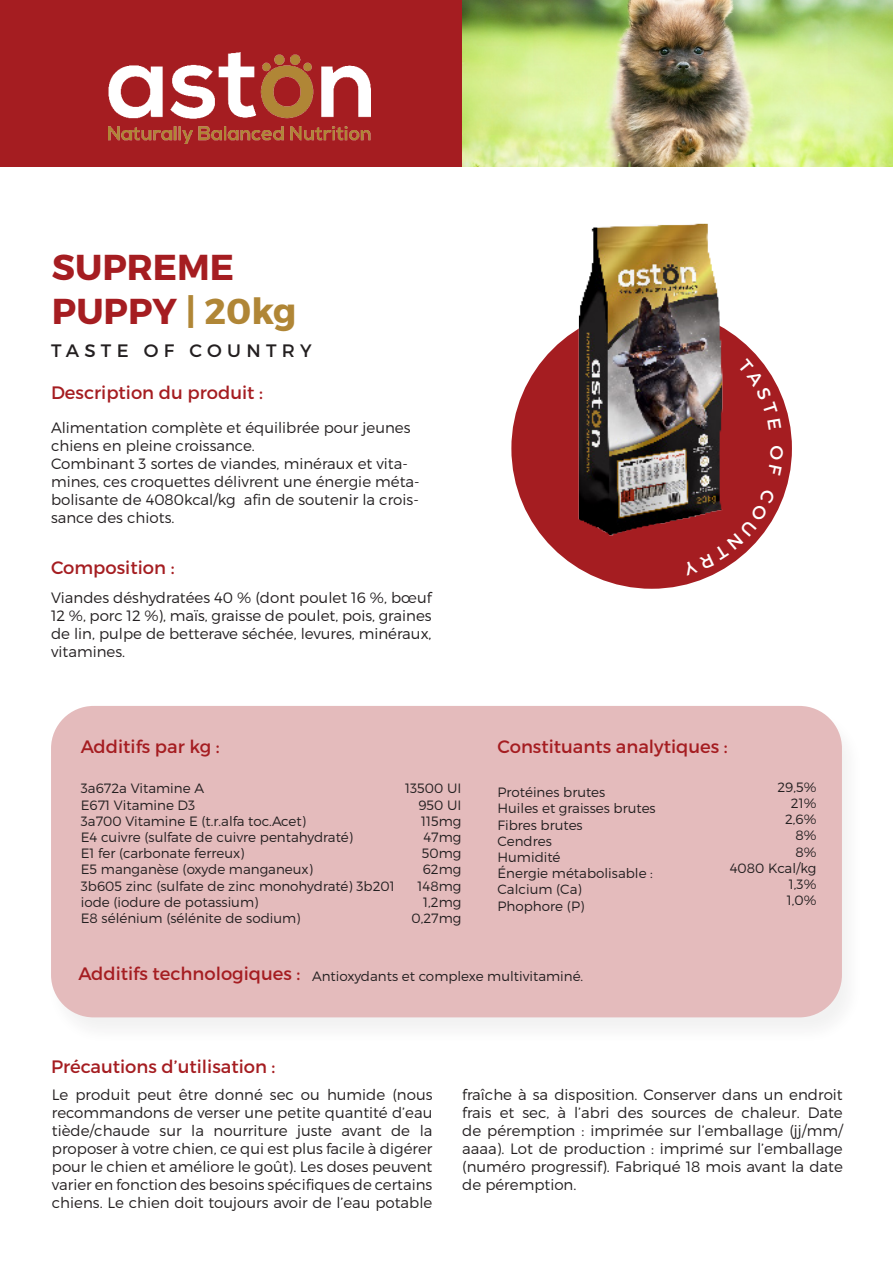
<style>
.page{position:relative;width:893px;height:1263px;background:#fff}
.page>*{position:absolute;margin:0;border:0;box-sizing:border-box;transform-origin:0 0}
.t1{font:36px "Trueno Bd";color:#a51d21}
.t2{font:18px "Trueno Rg";color:#a51d21}
.t3{font:18px "Trueno Rg";letter-spacing:.29em;color:#231f20}
.t4{font:15px/18px "Trueno Lt";color:#231f20;text-align:justify}
.t5{font:13.5px/16.2px "Trueno Lt";color:#231f20}
.s1{color:#b08636}
</style>
<div class="page">
<div style="left:45px;top:706px;width:819px;height:340px;background:#fafafa"></div>
<div style="left:51px;top:706px;width:791px;height:311px;background:#e4bbbc;border-radius:43px"></div>
<img style="left:461px;top:0;width:432px;height:167px">
<div style="left:0;top:0;width:461px;height:167px;background:#a51d21"></div>
<img style="left:108px;top:53px;width:262px;height:91px">
<div style="left:511px;top:308px;width:281px;height:281px;background:#a51d21;border-radius:50%"></div>
<img style="left:565px;top:223px;width:182px;height:351px">
<svg style="left:737px;top:358px;width:44px;height:72px"></svg>
<svg style="left:683px;top:488px;width:92px;height:88px"></svg>
<p class="t1" style="left:52px;top:245px;width:184px">SUPREME</p>
<p class="t1" style="left:52px;top:289px;width:246px">PUPPY <span class="s1">| 20kg</span></p>
<p class="t3" style="left:51px;top:339px;width:262px">TASTE OF COUNTRY</p>
<p class="t2" style="left:51px;top:381px;width:214px">Description du produit :</p>
<p class="t4" style="left:51px;top:418px;width:361px">Alimentation complète et équilibrée pour jeunes chiens en pleine croissance.</p>
<p class="t4" style="left:51px;top:454px;width:370px;text-align:left">Combinant 3 sortes de viandes, minéraux et vita&shy;mines, ces croquettes délivrent une énergie méta&shy;bolisante de 4080kcal/kg afin de soutenir la crois&shy;sance des chiots.</p>
<p class="t2" style="left:51px;top:557px;width:125px">Composition :</p>
<p class="t4" style="left:51px;top:588px;width:382px">Viandes déshydratées 40 % (dont poulet 16 %, bœuf 12 %, porc 12 %), maïs, graisse de poulet, pois, graines de lin, pulpe de betterave séchée, levures, minéraux, vitamines.</p>
<p class="t2" style="left:81px;top:735px;width:140px">Additifs par kg :</p>
<p class="t5" style="left:81px;top:780px;width:125px">3a672a Vitamine A</p>
<p class="t5" style="left:81px;top:796px;width:116px">E671 Vitamine D3</p>
<p class="t5" style="left:81px;top:813px;width:227px">3a700 Vitamine E (t.r.alfa toc.Acet)</p>
<p class="t5" style="left:81px;top:829px;width:274px">E4 cuivre (sulfate de cuivre pentahydraté)</p>
<p class="t5" style="left:81px;top:845px;width:165px">E1 fer (carbonate ferreux)</p>
<p class="t5" style="left:81px;top:861px;width:234px">E5 manganèse (oxyde manganeux)</p>
<p class="t5" style="left:81px;top:877px;width:315px">3b605 zinc (sulfate de zinc monohydraté) 3b201 iode (iodure de potassium)</p>
<p class="t5" style="left:81px;top:910px;width:221px">E8 sélénium (sélénite de sodium)</p>
<p class="t5" style="left:405px;top:780px;width:58px">13500 UI</p>
<p class="t5" style="left:418px;top:796px;width:45px">950 UI</p>
<p class="t5" style="left:421px;top:813px;width:42px">115mg</p>
<p class="t5" style="left:423px;top:829px;width:39px">47mg</p>
<p class="t5" style="left:422px;top:845px;width:41px">50mg</p>
<p class="t5" style="left:423px;top:861px;width:40px">62mg</p>
<p class="t5" style="left:418px;top:877px;width:45px">148mg</p>
<p class="t5" style="left:423px;top:894px;width:40px">1,2mg</p>
<p class="t5" style="left:411px;top:910px;width:51px">0,27mg</p>
<p class="t2" style="left:497px;top:735px;width:232px">Constituants analytiques :</p>
<p class="t5" style="left:497px;top:784px;width:109px">Protéines brutes</p>
<p class="t5" style="left:497px;top:800px;width:160px">Huiles et graisses brutes</p>
<p class="t5" style="left:497px;top:816px;width:87px">Fibres brutes</p>
<p class="t5" style="left:497px;top:832px;width:56px">Cendres</p>
<p class="t5" style="left:497px;top:849px;width:65px">Humidité</p>
<p class="t5" style="left:497px;top:865px;width:157px">Énergie métabolisable :</p>
<p class="t5" style="left:497px;top:881px;width:86px">Calcium (Ca)</p>
<p class="t5" style="left:497px;top:897px;width:88px">Phophore (P)</p>
<p class="t5" style="left:777px;top:779px;width:41px">29,5%</p>
<p class="t5" style="left:791px;top:795px;width:27px">21%</p>
<p class="t5" style="left:785px;top:811px;width:33px">2,6%</p>
<p class="t5" style="left:795px;top:827px;width:23px">8%</p>
<p class="t5" style="left:795px;top:843px;width:23px">8%</p>
<p class="t5" style="left:730px;top:860px;width:88px">4080 Kcal/kg</p>
<p class="t5" style="left:789px;top:876px;width:29px">1,3%</p>
<p class="t5" style="left:787px;top:892px;width:31px">1,0%</p>
<p class="t2" style="left:78px;top:962px;width:224px">Additifs technologiques :</p>
<p class="t5" style="left:312px;top:968px;width:273px">Antioxydants et complexe multivitaminé.</p>
<p class="t2" style="left:51px;top:1056px;width:226px">Précautions d’utilisation :</p>
<p class="t4" style="left:52px;top:1085px;width:382px">Le produit peut être donné sec ou humide (nous recommandons de verser une petite quantité d’eau tiède/chaude sur la nourriture juste avant de la proposer à votre chien, ce qui est plus facile à digérer pour le chien et améliore le goût). Les doses peuvent varier en fonction des besoins spécifiques de certains chiens. Le chien doit toujours avoir de l’eau potable</p>
<p class="t4" style="left:462px;top:1085px;width:382px">fraîche à sa disposition. Conserver dans un endroit frais et sec, à l’abri des sources de chaleur. Date de péremption : imprimée sur l’emballage (jj/mm/ aaaa). Lot de production : imprimé sur l’emballage (numéro progressif). Fabriqué 18 mois avant la date de péremption.</p>
</div>
